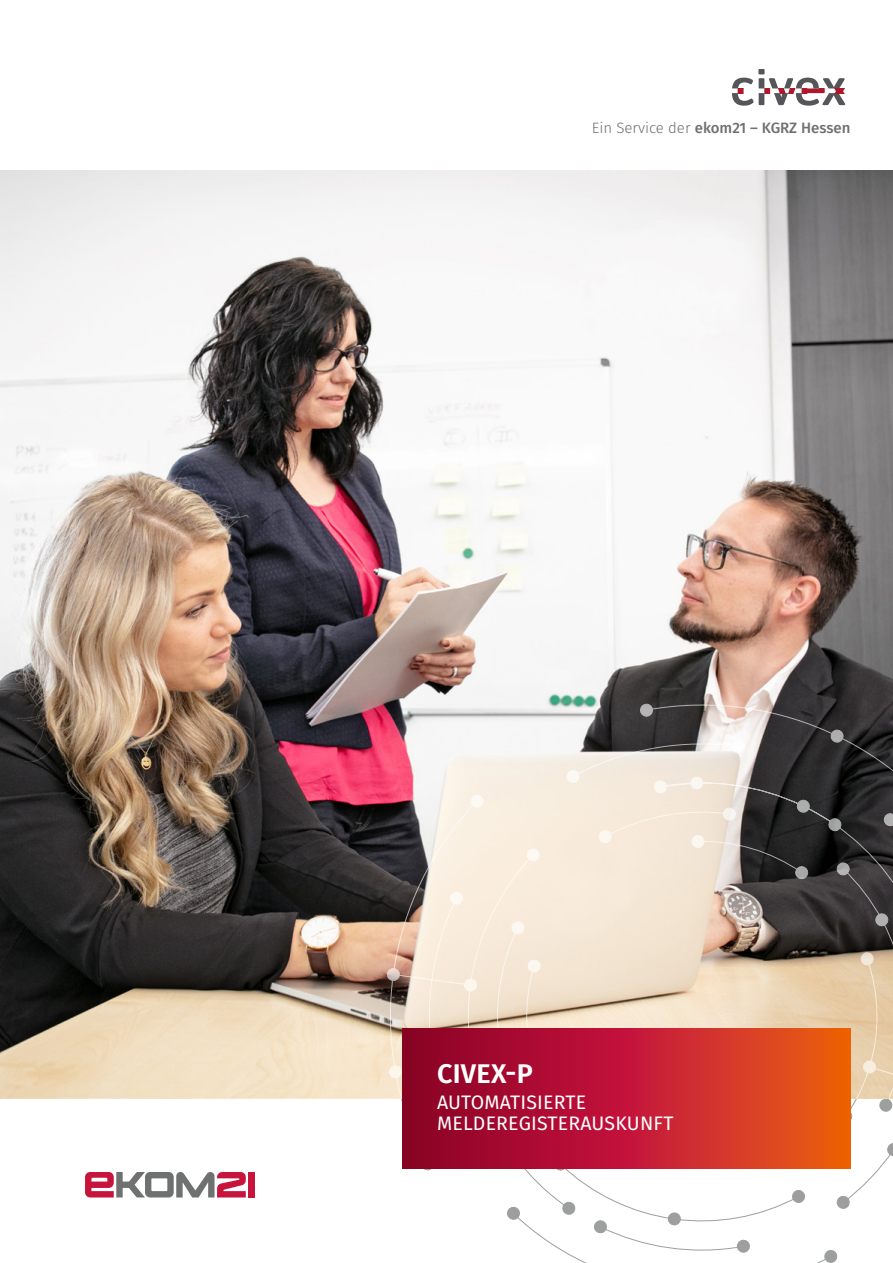
<style>
.page{position:relative;width:893px;height:1263px;background:#fff}
.page>*{position:absolute;margin:0;border:0;box-sizing:border-box;transform-origin:0 0}
.t1{font:600 27px "Fira Sans";letter-spacing:.01em;color:#fff}
.t2{font:19.5px/21px "Fira Sans";letter-spacing:.01em;color:#fff}
.t3{font:500 15px "Fira Sans";color:#6f7070}
.s1{font-weight:300}
</style>
<div class="page">
<svg style="left:85px;top:1172px;width:161px;height:25px"></svg>
<div style="left:248px;top:1172px;width:7px;height:25px;background:#c6143d"></div>
<img style="left:0;top:170px;width:893px;height:929px">
<svg style="left:732px;top:69px;width:114px;height:37px"></svg>
<svg style="left:388px;top:698px;width:505px;height:565px"></svg>
<svg style="left:593px;top:1219px;width:14px;height:15px"></svg>
<svg style="left:736px;top:1239px;width:14px;height:15px"></svg>
<svg style="left:639px;top:703px;width:14px;height:15px"></svg>
<svg style="left:830px;top:729px;width:14px;height:15px"></svg>
<svg style="left:420px;top:1169px;width:14px;height:2px"></svg>
<svg style="left:388px;top:1064px;width:14px;height:15px"></svg>
<svg style="left:386px;top:967px;width:14px;height:15px"></svg>
<svg style="left:470px;top:794px;width:14px;height:15px"></svg>
<svg style="left:565px;top:769px;width:15px;height:15px"></svg>
<svg style="left:731px;top:739px;width:14px;height:15px"></svg>
<svg style="left:722px;top:807px;width:14px;height:14px"></svg>
<svg style="left:598px;top:829px;width:14px;height:15px"></svg>
<svg style="left:510px;top:920px;width:15px;height:15px"></svg>
<svg style="left:449px;top:891px;width:14px;height:15px"></svg>
<svg style="left:823px;top:1249px;width:15px;height:14px"></svg>
<svg style="left:506px;top:1206px;width:14px;height:15px"></svg>
<svg style="left:553px;top:1169px;width:14px;height:2px"></svg>
<svg style="left:667px;top:1211px;width:14px;height:15px"></svg>
<svg style="left:791px;top:1189px;width:14px;height:15px"></svg>
<svg style="left:878px;top:1098px;width:15px;height:15px"></svg>
<svg style="left:874px;top:912px;width:15px;height:15px"></svg>
<svg style="left:836px;top:861px;width:14px;height:15px"></svg>
<svg style="left:883px;top:812px;width:10px;height:15px"></svg>
<svg style="left:527px;top:958px;width:14px;height:15px"></svg>
<svg style="left:526px;top:847px;width:14px;height:15px"></svg>
<svg style="left:463px;top:977px;width:14px;height:15px"></svg>
<svg style="left:561px;top:1201px;width:15px;height:15px"></svg>
<svg style="left:850px;top:1109px;width:3px;height:15px"></svg>
<svg style="left:862px;top:1059px;width:14px;height:15px"></svg>
<svg style="left:860px;top:951px;width:14px;height:15px"></svg>
<svg style="left:886px;top:1142px;width:7px;height:15px"></svg>
<svg style="left:836px;top:1195px;width:14px;height:15px"></svg>
<svg style="left:794px;top:865px;width:14px;height:15px"></svg>
<svg style="left:691px;top:834px;width:14px;height:15px"></svg>
<svg style="left:796px;top:799px;width:14px;height:15px"></svg>
<svg style="left:653px;top:779px;width:14px;height:15px"></svg>
<svg style="left:689px;top:776px;width:15px;height:14px"></svg>
<svg style="left:827px;top:817px;width:15px;height:15px"></svg>
<svg style="left:403px;top:1028px;width:447px;height:141px;background:#be222a"></svg>
<p class="t3" style="left:592px;top:116px;width:260px"><span class="s1">Ein Service der</span> ekom21 – KGRZ Hessen</p>
<h1 class="t1" style="left:437px;top:1052px;width:97px">CIVEX-P</h1>
<p class="t2" style="left:437px;top:1091px;width:238px">AUTOMATISIERTE<br>MELDEREGISTERAUSKUNFT</p>
</div>
